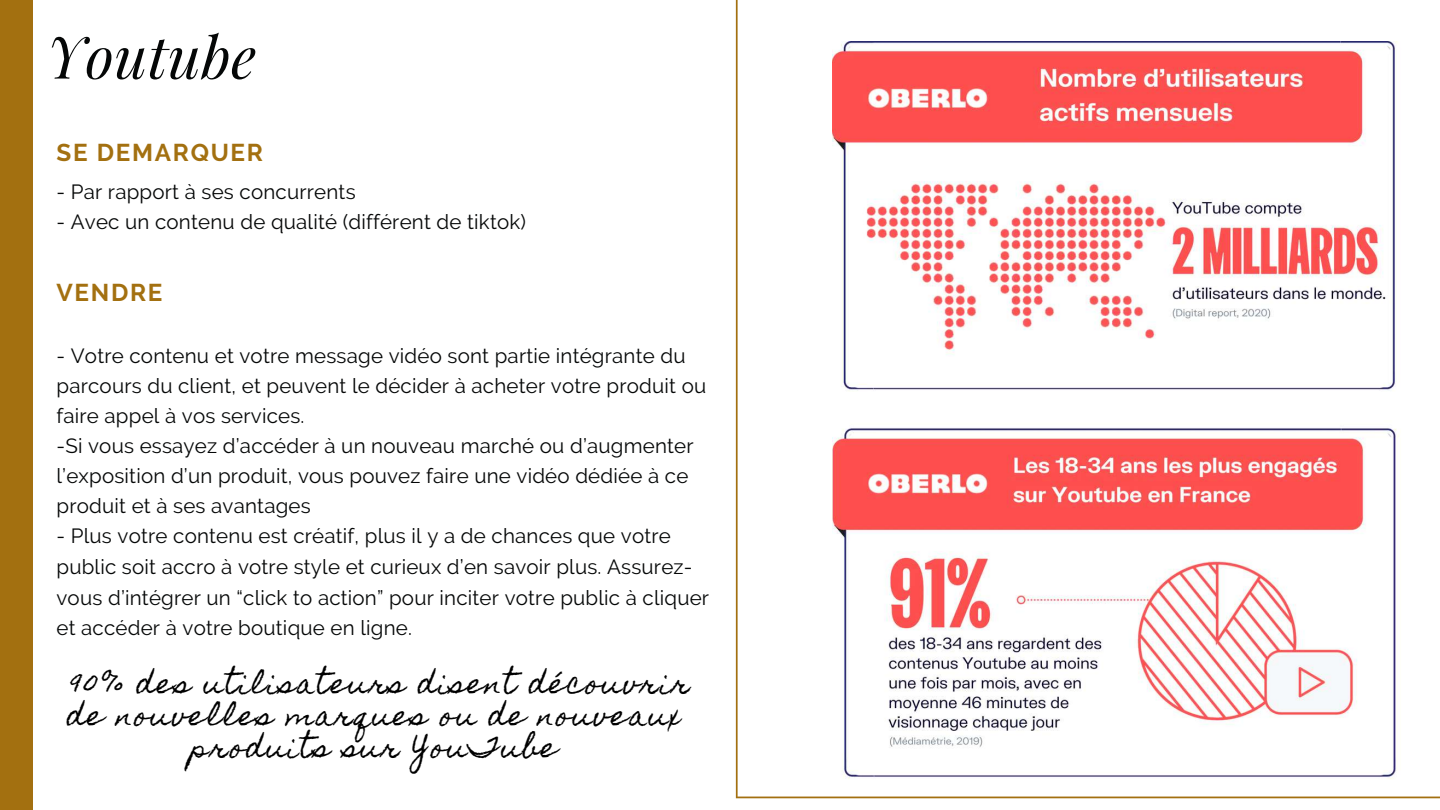
<style>
.page{position:relative;width:1440px;height:810px;background:#fff}
.page>*{position:absolute;margin:0;border:0;box-sizing:border-box;transform-origin:0 0}
.t1{font:italic 58px "Playfair Display";letter-spacing:.01em;color:#050707}
.t2{font:27px/32.2px "Homemade Apple";letter-spacing:.07em;color:#000;text-align:center}
.t3{font:700 24.2px "Raleway";letter-spacing:.07em;color:#a37010}
.t4{font:20.5px/30px "Raleway";letter-spacing:.01em;color:#050707}
</style>
<div class="page">
<div style="left:0;top:0;width:33px;height:810px;background:#a37010"></div>
<svg style="left:736px;top:0;width:704px;height:798px"></svg>
<img style="left:833px;top:41px;width:570px;height:363px">
<img style="left:833px;top:421px;width:570px;height:362px">
<h1 class="t1" style="left:46px;top:16px;width:212px">Youtube</h1>
<p class="t3" style="left:57px;top:139px;width:208px">SE DEMARQUER</p>
<p class="t4" style="left:57px;top:176px;width:301px">- Par rapport à ses concurrents</p>
<p class="t4" style="left:57px;top:206px;width:471px">- Avec un contenu de qualité (différent de tiktok)</p>
<p class="t3" style="left:57px;top:279px;width:108px">VENDRE</p>
<p class="t4" style="left:57px;top:341px;width:651px">- Votre contenu et votre message vidéo sont partie intégrante du parcours du client, et peuvent le décider à acheter votre produit ou faire appel à vos services.<br>-Si vous essayez d’accéder à un nouveau marché ou d’augmenter l’exposition d’un produit, vous pouvez faire une vidéo dédiée à ce produit et à ses avantages</p>
<p class="t4" style="left:57px;top:521px;width:654px;line-height:30.8px">- Plus votre contenu est créatif, plus il y a de chances que votre public soit accro à votre style et curieux d’en savoir plus. Assurez&shy;vous d’intégrer un “click to action” pour inciter votre public à cliquer et accéder à votre boutique en ligne.</p>
<h2 class="t2" style="left:67px;top:667px;width:624px">90% des utilisateurs disent découvrir de nouvelles marques ou de nouveaux produits sur YouTube</h2>
</div>
